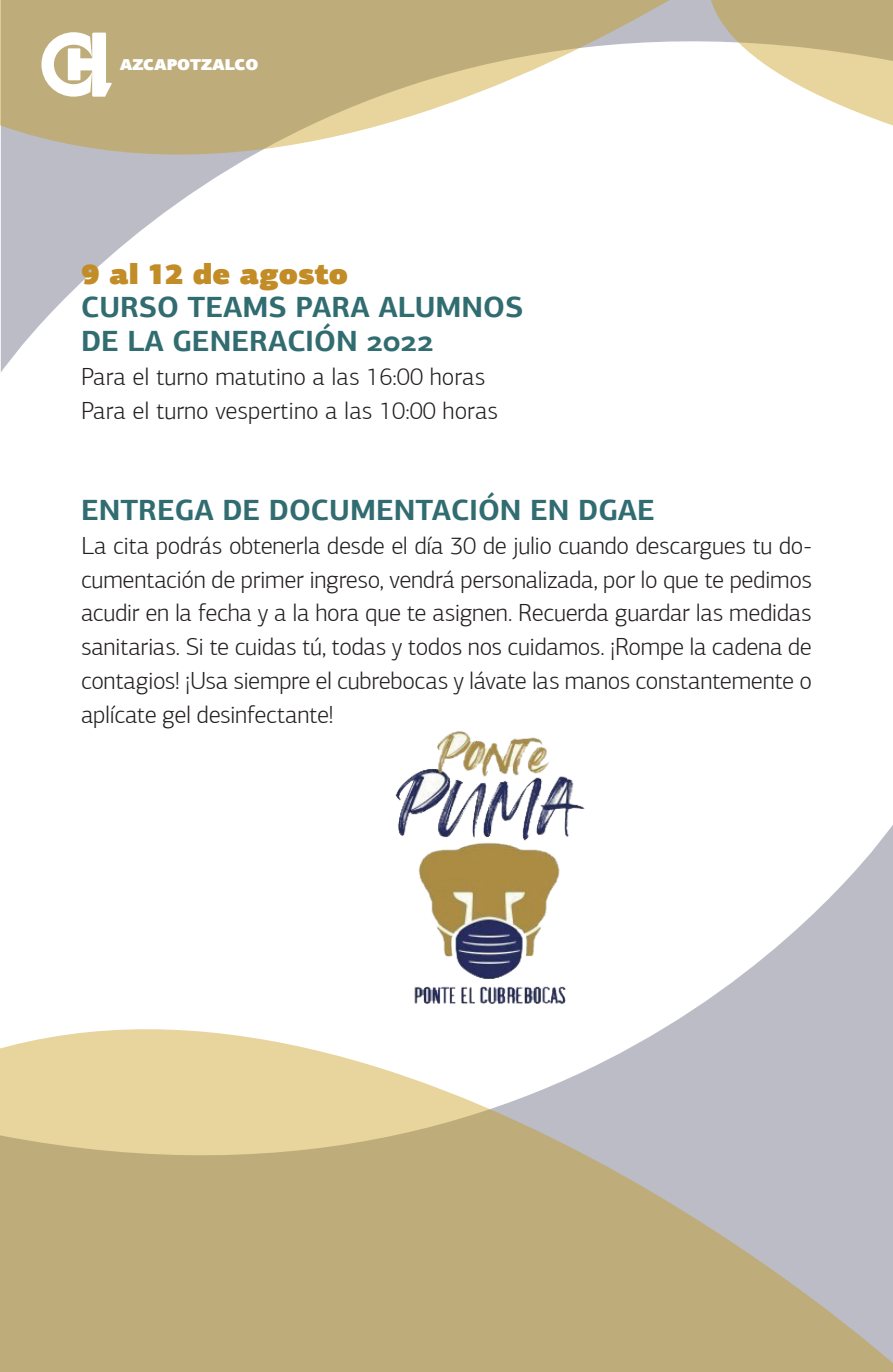
<style>
.page{position:relative;width:893px;height:1372px;background:#fff}
.page>*{position:absolute;margin:0;border:0;box-sizing:border-box;transform-origin:0 0}
.t1{font:700 29.25px/33.8px "PF Agora Sans Pro";color:#316c71}
.t2{font:900 29.25px "PF Agora Sans Pro";color:#c28c26}
.t3{font:300 24.75px/33.8px "PF Agora Sans Pro";color:#231f20}
.t4{font:900 15.75px "PF Agora Sans Pro";color:#fff}
</style>
<div class="page">
<svg style="left:1px;top:157px;width:248px;height:215px"></svg>
<svg style="left:0;top:0;width:705px;height:157px;fill:#beac7a"></svg>
<svg style="left:41px;top:32px;width:71px;height:65px"></svg>
<svg style="left:668px;top:825px;width:225px;height:201px"></svg>
<svg style="left:0;top:1026px;width:893px;height:345px;background:#c7bb99"></svg>
<svg style="left:705px;top:0;width:188px;height:126px"></svg>
<img style="left:374px;top:731px;width:227px;height:298px">
<p class="t4" style="left:120px;top:54px;width:140px">AZCAPOTZALCO</p>
<p class="t2" style="left:81px;top:253px;width:269px">9 al 12 de agosto</p>
<p class="t1" style="left:81px;top:290px;width:444px">CURSO TEAMS PARA ALUMNOS<br>DE LA GENERACIÓN 2022</p>
<p class="t3" style="left:81px;top:360px;width:419px">Para el turno matutino a las 16:00 horas<br>Para el turno vespertino a las 10:00 horas</p>
<p class="t1" style="left:81px;top:493px;width:575px">ENTREGA DE DOCUMENTACIÓN EN DGAE</p>
<p class="t3" style="left:81px;top:528px;width:732px;text-align:justify">La cita podrás obtenerla desde el día 30 de julio cuando descargues tu do&shy;cumentación de primer ingreso, vendrá personalizada, por lo que te pedimos acudir en la fecha y a la hora que te asignen. Recuerda guardar las medidas sanitarias. Si te cuidas tú, todas y todos nos cuidamos. ¡Rompe la cadena de contagios! ¡Usa siempre el cubrebocas y lávate las manos constantemente o aplícate gel desinfectante!</p>
</div>
